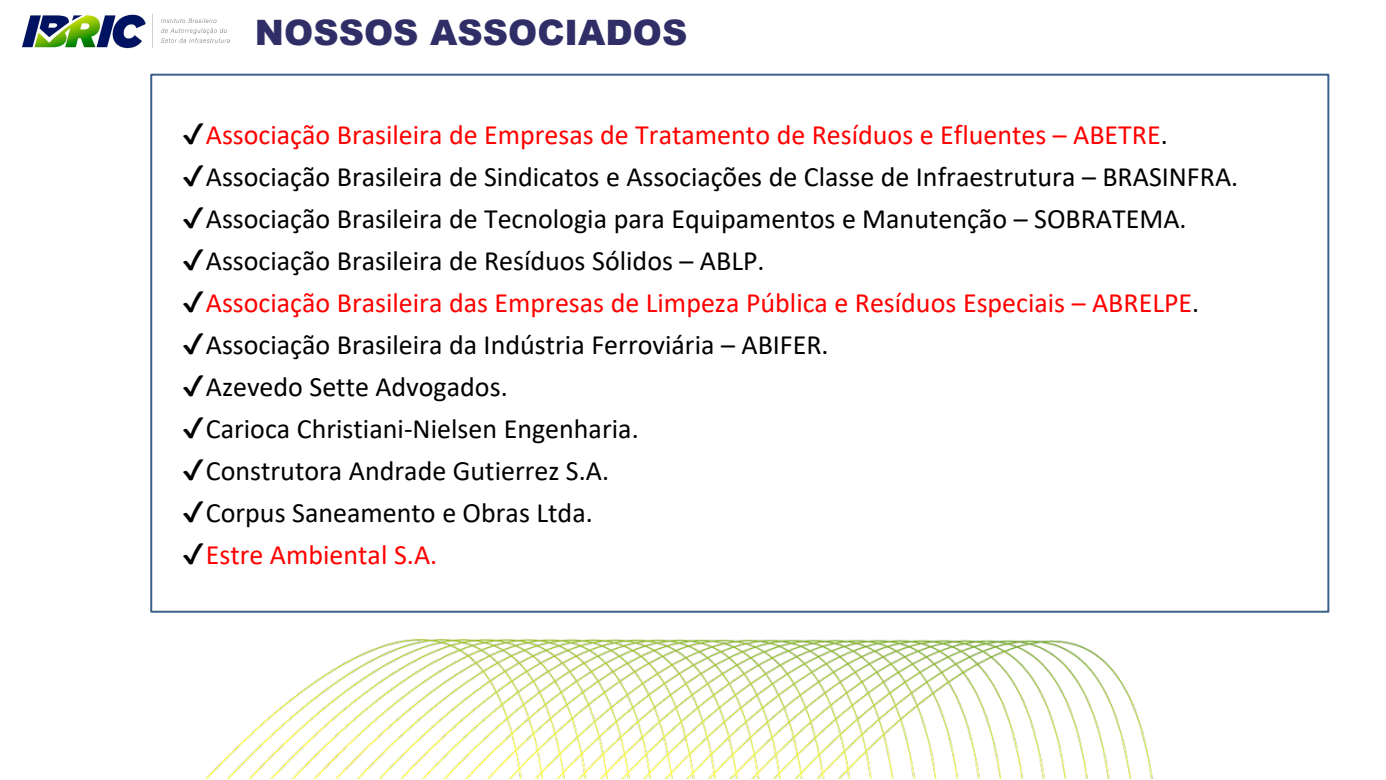
<style>
.page{position:relative;width:1386px;height:780px;background:#fff}
.page>*{position:absolute;margin:0;border:0;box-sizing:border-box;transform-origin:0 0}
.t1{font:900 35px "Arial";color:#302e67}
.t2{font:28px "Calibri";color:#000}
.t3{font:28px "Calibri";color:#f00}
.s1{color:#000}
</style>
<div class="page">
<img style="left:150px;top:73px;width:1180px;height:705px">
<img style="left:22px;top:14px;width:208px;height:35px">
<div style="left:150px;top:74px;width:1178px;height:538px;background:#fff;border:2px solid #395e89"></div>
<p class="t1" style="left:255px;top:7px;width:434px">NOSSOS ASSOCIADOS</p>
<p class="t3" style="left:182px;top:115px;width:987px"><span class="s1">✔</span>Associação Brasileira de Empresas de Tratamento de Resíduos e Efluentes – ABETRE<span class="s1">.</span></p>
<p class="t2" style="left:182px;top:157px;width:1057px">✔Associação Brasileira de Sindicatos e Associações de Classe de Infraestrutura – BRASINFRA.</p>
<p class="t2" style="left:182px;top:199px;width:1005px">✔Associação Brasileira de Tecnologia para Equipamentos e Manutenção – SOBRATEMA.</p>
<p class="t2" style="left:182px;top:241px;width:584px">✔Associação Brasileira de Resíduos Sólidos – ABLP.</p>
<p class="t3" style="left:182px;top:283px;width:1018px"><span class="s1">✔</span>Associação Brasileira das Empresas de Limpeza Pública e Resíduos Especiais – ABRELPE<span class="s1">.</span></p>
<p class="t2" style="left:182px;top:325px;width:648px">✔Associação Brasileira da Indústria Ferroviária – ABIFER.</p>
<p class="t2" style="left:182px;top:367px;width:327px">✔Azevedo Sette Advogados.</p>
<p class="t2" style="left:182px;top:409px;width:458px">✔Carioca Christiani-Nielsen Engenharia.</p>
<p class="t2" style="left:182px;top:451px;width:428px">✔Construtora Andrade Gutierrez S.A.</p>
<p class="t2" style="left:182px;top:493px;width:412px">✔Corpus Saneamento e Obras Ltda.</p>
<p class="t3" style="left:182px;top:535px;width:256px"><span class="s1">✔</span>Estre Ambiental S.A.</p>
</div>
